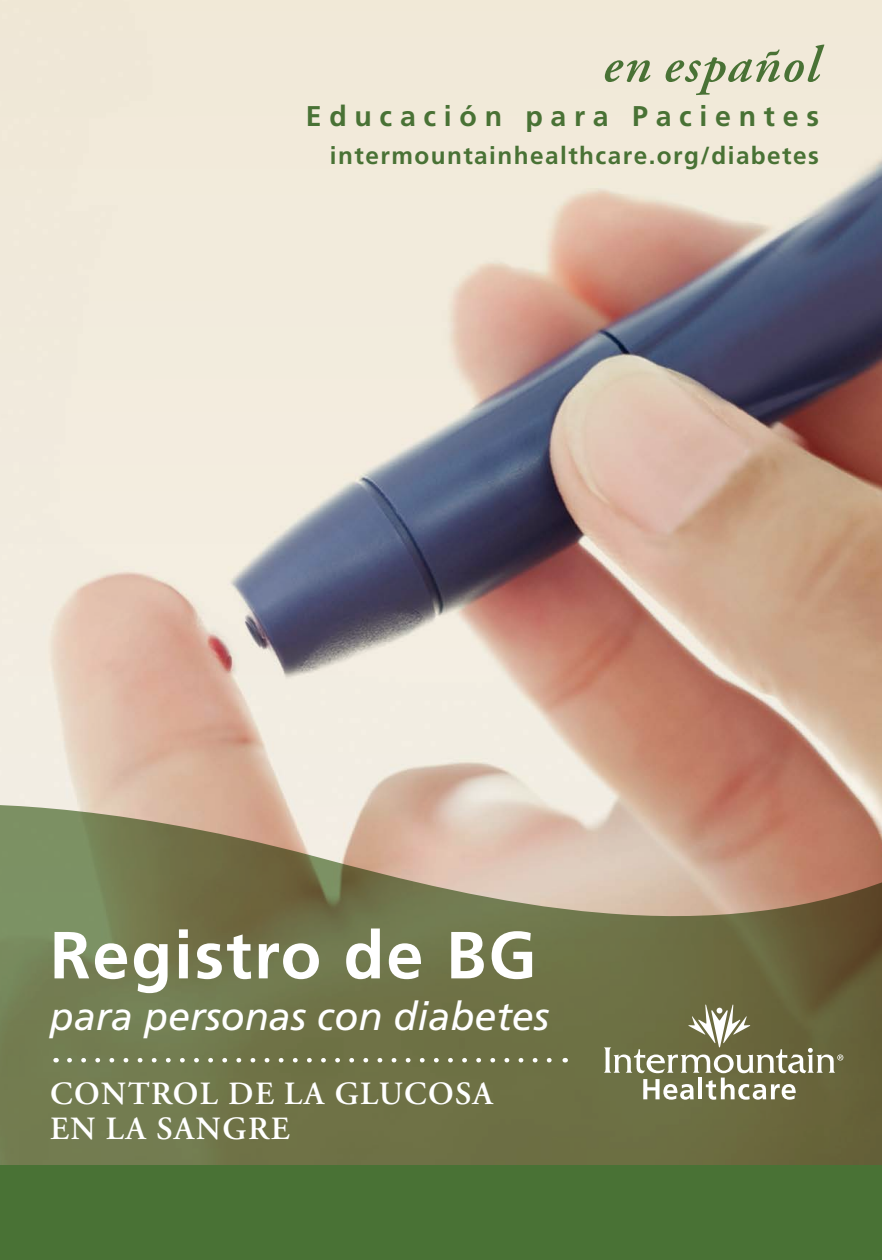
<style>
.page{position:relative;width:882px;height:1260px;background:#fff}
.page>*{position:absolute;margin:0;border:0;box-sizing:border-box;transform-origin:0 0}
.head_cover{font:700 66.5px "Frutiger LT Std";letter-spacing:.03em;color:#fff}
.t1{font:italic 600 51.45px "Adobe Garamond Pro";letter-spacing:.04em;color:#497235}
.head_cover-2{font:italic 39.55px "Frutiger LT Std";color:#fff}
.subtitle_cover{font:600 32.2px/35.7px "Adobe Garamond Pro";letter-spacing:.045em;color:#fff}
.t2{font:700 28.35px "Frutiger LT Std";letter-spacing:.27em;color:#497235}
.t3{font:700 24.15px "Frutiger LT Std";letter-spacing:.06em;color:#497235}
</style>
<div class="page">
<img style="left:0;top:0;width:882px;height:798px">
<svg style="left:0;top:798px;width:882px;height:368px;background:#85815b"></svg>
<div style="left:0;top:1166px;width:882px;height:94px;background:#497235"></div>
<svg style="left:604px;top:1005px;width:239px;height:95px;background:#83825f"></svg>
<svg style="left:69px;top:1058px;width:489px;height:5px"></svg>
<p class="t1" style="left:603px;top:35px;width:218px">en español</p>
<p class="t2" style="left:306px;top:99px;width:515px">Educación para Pacientes</p>
<p class="t3" style="left:330px;top:142px;width:491px">intermountainhealthcare.org/diabetes</p>
<p class="head_cover" style="left:50px;top:916px;width:488px">Registro de BG</p>
<p class="head_cover-2" style="left:50px;top:993px;width:501px">para personas con diabetes</p>
<p class="subtitle_cover" style="left:50px;top:1076px;width:445px">CONTROL DE LA GLUCOSA<br>EN LA SANGRE</p>
</div>
